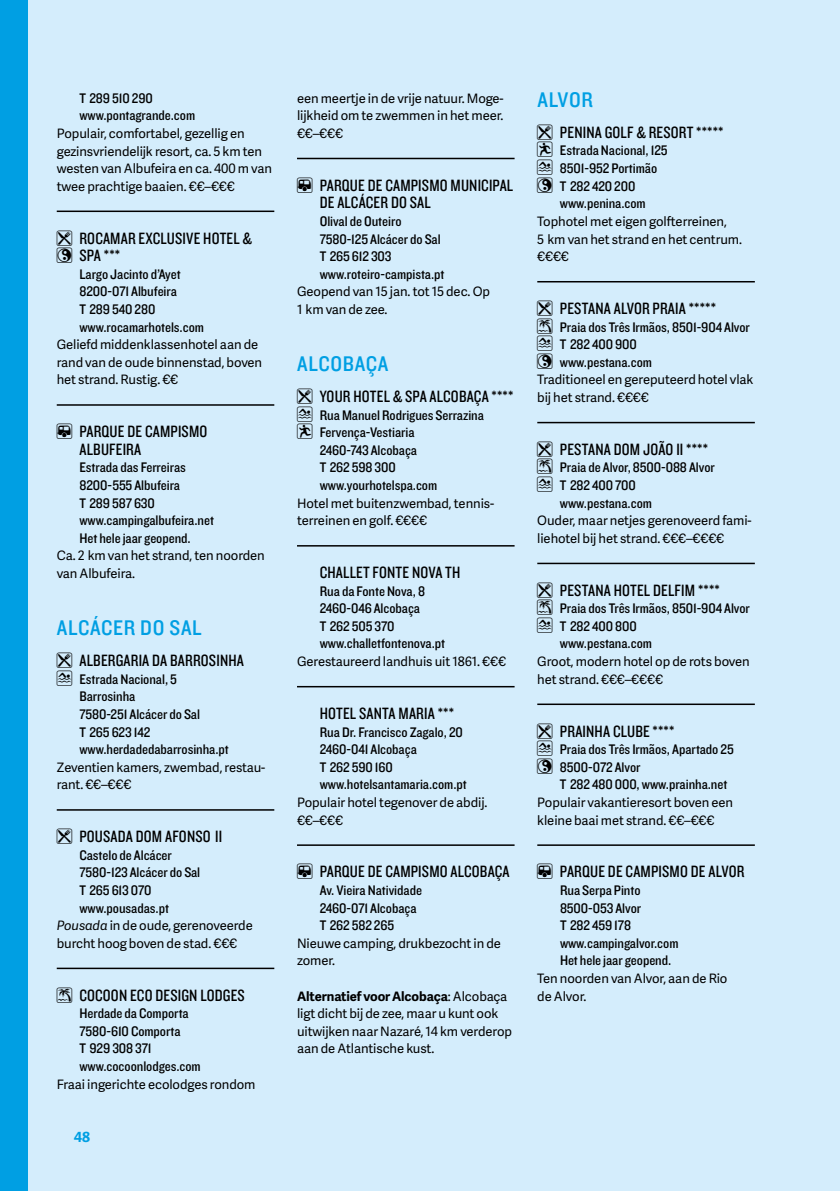
<style>
.page{position:relative;width:840px;height:1191px;background:#fff}
.page>*{position:absolute;margin:0;border:0;box-sizing:border-box;transform-origin:0 0}
.t1{font:22px "Knockout 30 Junior Welterwt";letter-spacing:.03em;color:#009fe3}
.t2{font:17px/17.6px "Knockout 29 Junior Ltweight";letter-spacing:.01em;color:#000}
.t3{font:14.4px/17.6px "Knockout 30 Junior Welterwt";letter-spacing:-.005em;color:#000}
.t4{font:700 14px "Adelle Sans";color:#009fe3}
.t5{font:13px/17.6px "Adelle Sans";letter-spacing:-.005em;color:#000}
.s1{font-style:italic}
.s2{font-weight:700}
</style>
<div class="page">
<div style="left:0;top:0;width:839px;height:1191px;background:#d4edfc"></div>
<div style="left:0;top:0;width:28px;height:1191px;background:#009fe3"></div>
<hr style="left:57px;top:210px;width:217px;height:2px;background:#000">
<hr style="left:57px;top:404px;width:217px;height:2px;background:#000">
<hr style="left:57px;top:809px;width:217px;height:1px;background:#000">
<hr style="left:57px;top:967px;width:217px;height:2px;background:#000">
<hr style="left:297px;top:158px;width:217px;height:1px;background:#000">
<hr style="left:297px;top:545px;width:217px;height:1px;background:#000">
<hr style="left:297px;top:686px;width:217px;height:1px;background:#000">
<hr style="left:297px;top:844px;width:217px;height:2px;background:#000">
<hr style="left:537px;top:281px;width:217px;height:1px;background:#000">
<hr style="left:537px;top:422px;width:217px;height:1px;background:#000">
<hr style="left:537px;top:562px;width:217px;height:2px;background:#000">
<hr style="left:537px;top:703px;width:217px;height:2px;background:#000">
<hr style="left:537px;top:844px;width:217px;height:2px;background:#000">
<p class="t3" style="left:79px;top:88px;width:117px">T 289 510 290 www.pontagrande.com</p>
<p class="t5" style="left:57px;top:124px;width:216px">Populair, comfortabel, gezellig en gezinsvriendelijk resort, ca. 5 km ten westen van Albufeira en ca. 400 m van twee prachtige baaien. €€–€€€</p>
<p class="t2" style="left:79px;top:228px;width:174px">ROCAMAR EXCLUSIVE HOTEL &amp;</p>
<p class="t2" style="left:57px;top:246px;width:65px">● SPA ***</p>
<p class="t3" style="left:79px;top:264px;width:126px">Largo Jacinto d’Ayet<br>8200-071 Albufeira<br>T 289 540 280 www.rocamarhotels.com</p>
<p class="t5" style="left:57px;top:335px;width:207px">Geliefd middenklassenhotel aan de rand van de oude binnenstad, boven het strand. Rustig. €€</p>
<p class="t2" style="left:79px;top:422px;width:129px;text-indent:-23px">✔ PARQUE DE CAMPISMO<br>ALBUFEIRA</p>
<p class="t3" style="left:79px;top:458px;width:136px">Estrada das Ferreiras<br>8200-555 Albufeira<br>T 289 587 630 www.campingalbufeira.net<br>Het hele jaar geopend.</p>
<p class="t5" style="left:57px;top:546px;width:209px">Ca. 2 km van het strand, ten noorden van Albufeira.</p>
<h1 class="t1" style="left:57px;top:613px;width:146px">ALCÁCER DO SAL</h1>
<p class="t2" style="left:79px;top:651px;width:166px">ALBERGARIA DA BARROSINHA</p>
<p class="t3" style="left:79px;top:669px;width:151px">Estrada Nacional, 5<br>Barrosinha<br>7580-251 Alcácer do Sal<br>T 265 623 142 www.herdadedabarrosinha.pt</p>
<p class="t5" style="left:57px;top:758px;width:210px">Zeventien kamers, zwembad, restau&shy;rant. €€–€€€</p>
<p class="t2" style="left:79px;top:827px;width:144px">POUSADA DOM AFONSO II</p>
<p class="t3" style="left:79px;top:845px;width:122px">Castelo de Alcácer<br>7580-123 Alcácer do Sal<br>T 265 613 070 www.pousadas.pt</p>
<p class="t5" style="left:57px;top:916px;width:197px"><span class="s1">Pousada</span> in de oude, gerenoveerde burcht hoog boven de stad. €€€</p>
<p class="t2" style="left:79px;top:985px;width:167px">COCOON ECO DESIGN LODGES</p>
<p class="t3" style="left:79px;top:1004px;width:123px">Herdade da Comporta<br>7580-610 Comporta<br>T 929 308 371 www.cocoonlodges.com</p>
<p class="t5" style="left:57px;top:1074px;width:200px">Fraai ingerichte ecolodges rondom</p>
<p class="t4" style="left:74px;top:1126px;width:18px">48</p>
<p class="t5" style="left:297px;top:89px;width:208px;text-align:justify">een meertje in de vrije natuur. Moge&shy;lijkheid om te zwemmen in het meer. €€–€€€</p>
<p class="t2" style="left:319px;top:176px;width:195px;text-indent:-23px">✔ PARQUE DE CAMPISMO MUNICIPAL<br>DE ALCÁCER DO SAL</p>
<p class="t3" style="left:319px;top:212px;width:126px">Olival de Outeiro<br>7580-125 Alcácer do Sal<br>T 265 612 303 www.roteiro-campista.pt</p>
<p class="t5" style="left:297px;top:282px;width:194px">Geopend van 15 jan. tot 15 dec. Op<br>1 km van de zee.</p>
<h1 class="t1" style="left:297px;top:349px;width:93px">ALCOBAÇA</h1>
<p class="t2" style="left:319px;top:387px;width:195px">YOUR HOTEL &amp; SPA ALCOBAÇA ****</p>
<p class="t3" style="left:319px;top:405px;width:166px">Rua Manuel Rodrigues Serrazina</p>
<p class="t3" style="left:319px;top:423px;width:119px;text-indent:-23px">✓ Fervença-Vestiaria<br>2460-743 Alcobaça<br>T 262 598 300 www.yourhotelspa.com</p>
<p class="t5" style="left:297px;top:494px;width:198px">Hotel met buitenzwembad, tennis&shy;terreinen en golf. €€€€</p>
<p class="t2" style="left:319px;top:563px;width:142px">CHALLET FONTE NOVA TH</p>
<p class="t3" style="left:319px;top:581px;width:127px">Rua da Fonte Nova, 8<br>2460-046 Alcobaça<br>T 262 505 370 www.challetfontenova.pt</p>
<p class="t5" style="left:297px;top:652px;width:210px">Gerestaureerd landhuis uit 1861. €€€</p>
<p class="t2" style="left:319px;top:704px;width:136px">HOTEL SANTA MARIA ***</p>
<p class="t3" style="left:319px;top:722px;width:149px">Rua Dr. Francisco Zagalo, 20<br>2460-041 Alcobaça<br>T 262 590 160 www.hotelsantamaria.com.pt</p>
<p class="t5" style="left:297px;top:793px;width:192px">Populair hotel tegenover de abdij. €€–€€€</p>
<p class="t2" style="left:297px;top:862px;width:214px">✔ PARQUE DE CAMPISMO ALCOBAÇA</p>
<p class="t3" style="left:319px;top:880px;width:104px">Av. Vieira Natividade<br>2460-071 Alcobaça<br>T 262 582 265</p>
<p class="t5" style="left:297px;top:934px;width:205px">Nieuwe camping, drukbezocht in de zomer.</p>
<p class="t5" style="left:297px;top:986px;width:216px"><span class="s2">Alternatief voor Alcobaça</span>: Alcobaça ligt dicht bij de zee, maar u kunt ook uitwijken naar Nazaré, 14 km verderop aan de Atlantische kust.</p>
<h1 class="t1" style="left:537px;top:85px;width:57px">ALVOR</h1>
<p class="t2" style="left:559px;top:123px;width:165px">PENINA GOLF &amp; RESORT *****</p>
<p class="t3" style="left:559px;top:141px;width:109px;text-indent:-23px">✓ Estrada Nacional, 125<br>8501-952 Portimão</p>
<p class="t3" style="left:559px;top:176px;width:87px;text-indent:-23px">● T 282 420 200 www.penina.com</p>
<p class="t5" style="left:537px;top:212px;width:206px">Tophotel met eigen golfterreinen,<br>5 km van het strand en het centrum. €€€€</p>
<p class="t2" style="left:559px;top:299px;width:157px">PESTANA ALVOR PRAIA *****</p>
<p class="t3" style="left:559px;top:317px;width:191px">Praia dos Três Irmãos, 8501-904 Alvor<br>T 282 400 900</p>
<p class="t3" style="left:537px;top:352px;width:116px">● www.pestana.com</p>
<p class="t5" style="left:537px;top:370px;width:217px">Traditioneel en gereputeerd hotel vlak bij het strand. €€€€</p>
<p class="t2" style="left:559px;top:440px;width:149px">PESTANA DOM JOÃO II ****</p>
<p class="t3" style="left:559px;top:458px;width:156px">Praia de Alvor, 8500-088 Alvor<br>T 282 400 700 www.pestana.com</p>
<p class="t5" style="left:537px;top:511px;width:216px">Ouder, maar netjes gerenoveerd fami&shy;liehotel bij het strand. €€€–€€€€</p>
<p class="t2" style="left:559px;top:580px;width:161px">PESTANA HOTEL DELFIM ****</p>
<p class="t3" style="left:559px;top:599px;width:191px">Praia dos Três Irmãos, 8501-904 Alvor<br>T 282 400 800<br>www.pestana.com</p>
<p class="t5" style="left:537px;top:652px;width:214px">Groot, modern hotel op de rots boven het strand. €€€–€€€€</p>
<p class="t2" style="left:559px;top:721px;width:116px">PRAINHA CLUBE ****</p>
<p class="t3" style="left:559px;top:740px;width:175px">Praia dos Três Irmãos, Apartado 25</p>
<p class="t3" style="left:559px;top:757px;width:169px;text-indent:-23px">● 8500-072 Alvor<br>T 282 480 000, www.prainha.net</p>
<p class="t5" style="left:537px;top:793px;width:197px">Populair vakantieresort boven een kleine baai met strand. €€–€€€</p>
<p class="t2" style="left:537px;top:862px;width:208px">✔ PARQUE DE CAMPISMO DE ALVOR</p>
<p class="t3" style="left:559px;top:880px;width:120px">Rua Serpa Pinto<br>8500-053 Alvor<br>T 282 459 178 www.campingalvor.com<br>Het hele jaar geopend.</p>
<p class="t5" style="left:537px;top:969px;width:191px">Ten noorden van Alvor, aan de Rio de Alvor.</p>
</div>
